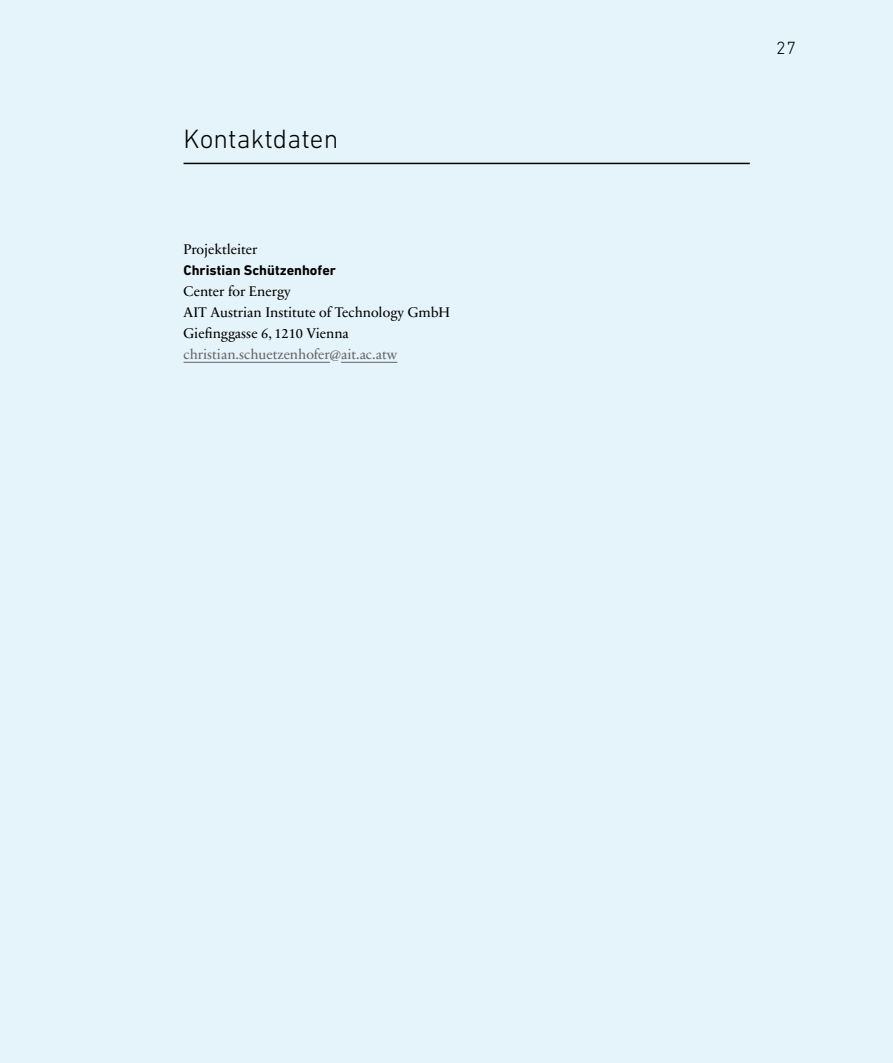
<style>
.page{position:relative;width:893px;height:1063px;background:#e5f4fa}
.page>*{position:absolute;margin:0;border:0;box-sizing:border-box;transform-origin:0 0}
.h1_Überschrift_1{font:300 27px "DIN Next LT Pro";letter-spacing:.005em;color:#000}
.t1{font:300 18px "DIN Next LT Pro";color:#000}
.Lauftext_ohne_Abstand{font:14.25px/21px "Sabon Next LT Pro";color:#000}
.Lauftext{font:14.25px "Sabon Next LT Pro";color:#646567}
.Lauftext_ohne_Abstand-2{font:700 14.25px "DIN Next LT Pro";color:#000}
</style>
<div class="page">
<hr style="left:184px;top:163px;width:566px;height:1px;background:#000">
<hr style="left:184px;top:362px;width:146px;height:1px;background:#646567">
<hr style="left:341px;top:362px;width:56px;height:1px;background:#646567">
<h1 class="h1_Überschrift_1" style="left:184px;top:123px;width:156px">Kontaktdaten</h1>
<p class="Lauftext_ohne_Abstand" style="left:184px;top:238px;width:75px">Projektleiter</p>
<p class="Lauftext_ohne_Abstand-2" style="left:184px;top:261px;width:154px">Christian Schützenhofer</p>
<p class="Lauftext_ohne_Abstand" style="left:184px;top:280px;width:109px">Center for Energy</p>
<p class="Lauftext_ohne_Abstand" style="left:184px;top:301px;width:268px">AIT Austrian Institute of Technology GmbH<br>Giefinggasse 6, 1210 Vienna</p>
<p class="Lauftext" style="left:184px;top:343px;width:215px">christian.schuetzenhofer@ait.ac.atw</p>
<p class="t1" style="left:776px;top:37px;width:22px">27</p>
</div>
